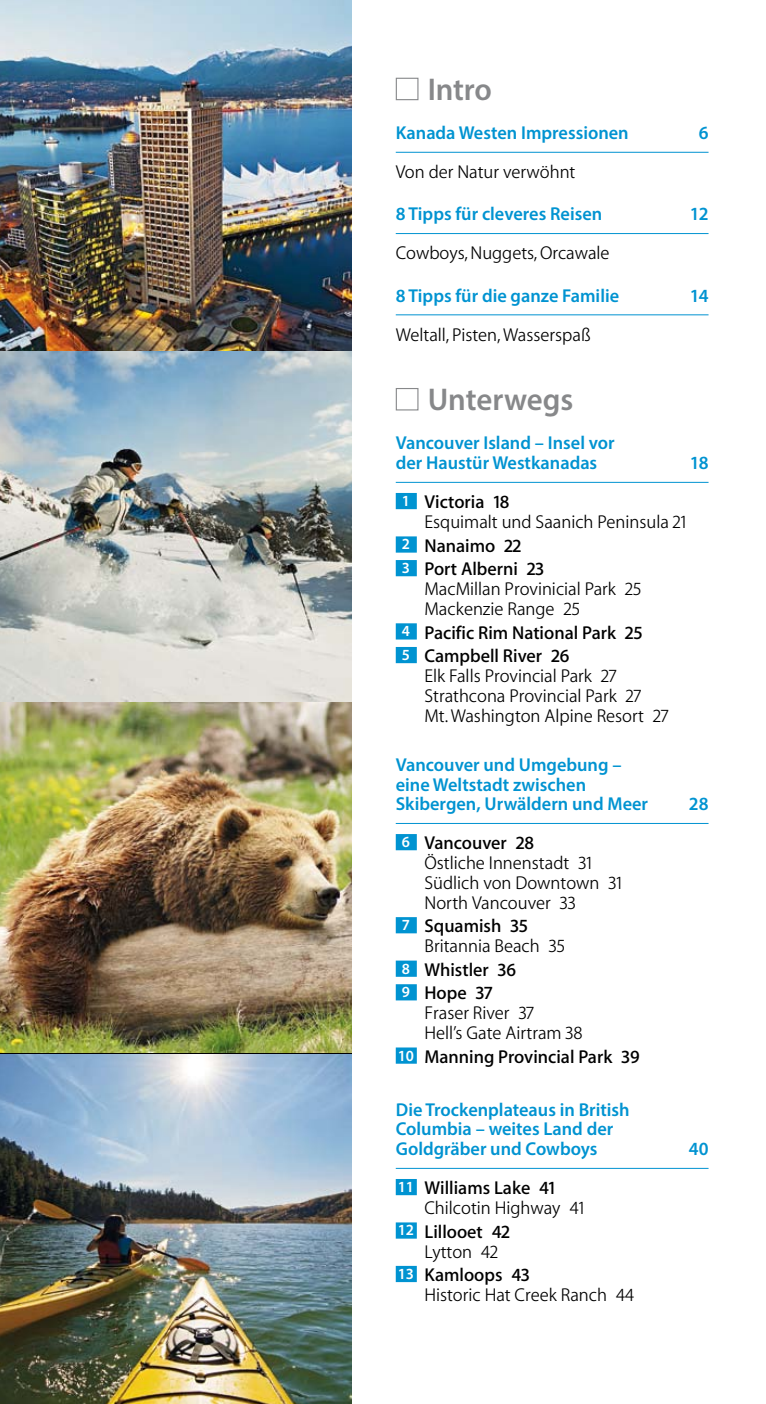
<style>
.page{position:relative;width:766px;height:1404px;background:#fff}
.page>*{position:absolute;margin:0;border:0;box-sizing:border-box;transform-origin:0 0}
.t1{font:600 31.5px "Myriad Pro";color:#87888a}
.t2{font:300 18.68px/19.8px "ADAC Myriad OT";color:#000}
.t3{font:600 18.68px/19.8px "Myriad Pro";color:#0093d1}
.t4{font:700 18.68px/23.6px "ADAC Myriad OT";color:#000}
.s1{font-family:"Myriad Pro";font-weight:600;font-size:15.53px;color:#fff}
.s2{font-weight:700}
.s3{font-weight:300}
</style>
<div class="page">
<img style="left:0;top:1052px;width:351px;height:351px">
<hr style="left:395px;top:152px;width:313px;height:1px;background:#0093d1">
<hr style="left:395px;top:233px;width:313px;height:1px;background:#0093d1">
<hr style="left:395px;top:314px;width:313px;height:1px;background:#0093d1">
<hr style="left:395px;top:482px;width:313px;height:1px;background:#0093d1">
<div style="left:395px;top:493px;width:21px;height:16px;background:#0093d1"></div>
<div style="left:395px;top:536px;width:21px;height:16px;background:#0093d1"></div>
<div style="left:395px;top:560px;width:21px;height:16px;background:#0093d1"></div>
<div style="left:395px;top:623px;width:21px;height:16px;background:#0093d1"></div>
<div style="left:395px;top:647px;width:21px;height:16px;background:#0093d1"></div>
<hr style="left:395px;top:823px;width:313px;height:1px;background:#0093d1">
<div style="left:395px;top:834px;width:21px;height:16px;background:#0093d1"></div>
<div style="left:395px;top:917px;width:21px;height:16px;background:#0093d1"></div>
<div style="left:395px;top:960px;width:21px;height:16px;background:#0093d1"></div>
<div style="left:395px;top:984px;width:21px;height:16px;background:#0093d1"></div>
<div style="left:395px;top:1047px;width:21px;height:16px;background:#0093d1"></div>
<hr style="left:395px;top:1167px;width:313px;height:1px;background:#0093d1">
<div style="left:395px;top:1178px;width:21px;height:16px;background:#0093d1"></div>
<div style="left:395px;top:1222px;width:21px;height:16px;background:#0093d1"></div>
<div style="left:395px;top:1265px;width:21px;height:16px;background:#0093d1"></div>
<div style="left:395px;top:78px;width:23px;height:22px;border:1px solid #87888a"></div>
<div style="left:395px;top:388px;width:23px;height:22px;border:1px solid #87888a"></div>
<img style="left:0;top:0;width:351px;height:351px">
<img style="left:0;top:351px;width:351px;height:351px">
<img style="left:0;top:702px;width:351px;height:350px">
<p class="t1" style="left:427px;top:70px;width:66px">Intro</p>
<p class="t3" style="left:395px;top:122px;width:234px">Kanada Westen Impressionen</p>
<p class="t3" style="left:698px;top:122px;width:11px">6</p>
<p class="t2" style="left:395px;top:162px;width:181px">Von der Natur verwöhnt</p>
<p class="t3" style="left:395px;top:204px;width:208px">8 Tipps für cleveres Reisen</p>
<p class="t3" style="left:689px;top:204px;width:20px">12</p>
<p class="t2" style="left:395px;top:243px;width:215px">Cowboys, Nuggets, Orcawale</p>
<p class="t3" style="left:395px;top:285px;width:225px">8 Tipps für die ganze Familie</p>
<p class="t3" style="left:689px;top:285px;width:20px">14</p>
<p class="t2" style="left:395px;top:325px;width:196px">Weltall, Pisten, Wasserspaß</p>
<p class="t1" style="left:427px;top:380px;width:147px">Unterwegs</p>
<p class="t3" style="left:395px;top:433px;width:220px">Vancouver Island – Insel vor der Haustür Westkanadas</p>
<p class="t3" style="left:689px;top:452px;width:20px">18</p>
<p class="t2" style="left:424px;top:492px;width:263px;text-indent:-23px"><span class="s1">1</span> <span class="s2">Victoria 18<br></span>Esquimalt und Saanich Peninsula 21</p>
<p class="t4" style="left:402px;top:533px;width:144px"><span class="s1">2</span> Nanaimo 22<br><span class="s1">3</span> Port Alberni 23</p>
<p class="t2" style="left:424px;top:579px;width:218px">MacMillan Provinicial Park 25<br>Mackenzie Range 25</p>
<p class="t4" style="left:402px;top:620px;width:242px"><span class="s1">4</span> Pacific Rim National Park 25<br><span class="s1">5</span> Campbell River 26</p>
<p class="t2" style="left:424px;top:666px;width:245px">Elk Falls Provincial Park 27<br>Strathcona Provincial Park 27<br>Mt. Washington Alpine Resort 27</p>
<p class="t3" style="left:395px;top:754px;width:254px">Vancouver und Umgebung – eine Weltstadt zwischen<br>Skibergen, Urwäldern und Meer</p>
<p class="t3" style="left:688px;top:793px;width:21px">28</p>
<p class="t2" style="left:424px;top:833px;width:199px;text-indent:-23px"><span class="s1">6</span> <span class="s2">Vancouver 28<br></span>Östliche Innenstadt 31<br>Südlich von Downtown 31<br>North Vancouver 33</p>
<p class="t2" style="left:424px;top:916px;width:142px;text-indent:-23px"><span class="s1">7</span> <span class="s2">Squamish 35<br></span>Britannia Beach 35</p>
<p class="t4" style="left:402px;top:957px;width:116px"><span class="s1">8</span> Whistler 36<br><span class="s1">9</span> Hope 37</p>
<p class="t2" style="left:424px;top:1003px;width:160px">Fraser River 37<br>Hell’s Gate Airtram 38</p>
<p class="t4" style="left:397px;top:1044px;width:243px"><span class="s1">10</span> Manning Provincial Park 39</p>
<p class="t3" style="left:395px;top:1098px;width:235px">Die Trockenplateaus in British<br>Columbia – weites Land der<br>Goldgräber und Cowboys</p>
<p class="t2" style="left:424px;top:1178px;width:161px;text-indent:-27px"><span class="s1">11</span> <span class="s2">Williams Lake 41<br></span>Chilcotin Highway 41</p>
<p class="t4" style="left:424px;top:1221px;width:87px;line-height:19.8px;text-indent:-27px"><span class="s1">12</span> Lillooet 42<br><span class="s3">Lytton 42</span></p>
<p class="t2" style="left:424px;top:1265px;width:211px;text-indent:-27px"><span class="s1">13</span> <span class="s2">Kamloops 43<br></span>Historic Hat Creek Ranch 44</p>
<p class="t3" style="left:688px;top:1138px;width:21px">40</p>
</div>
